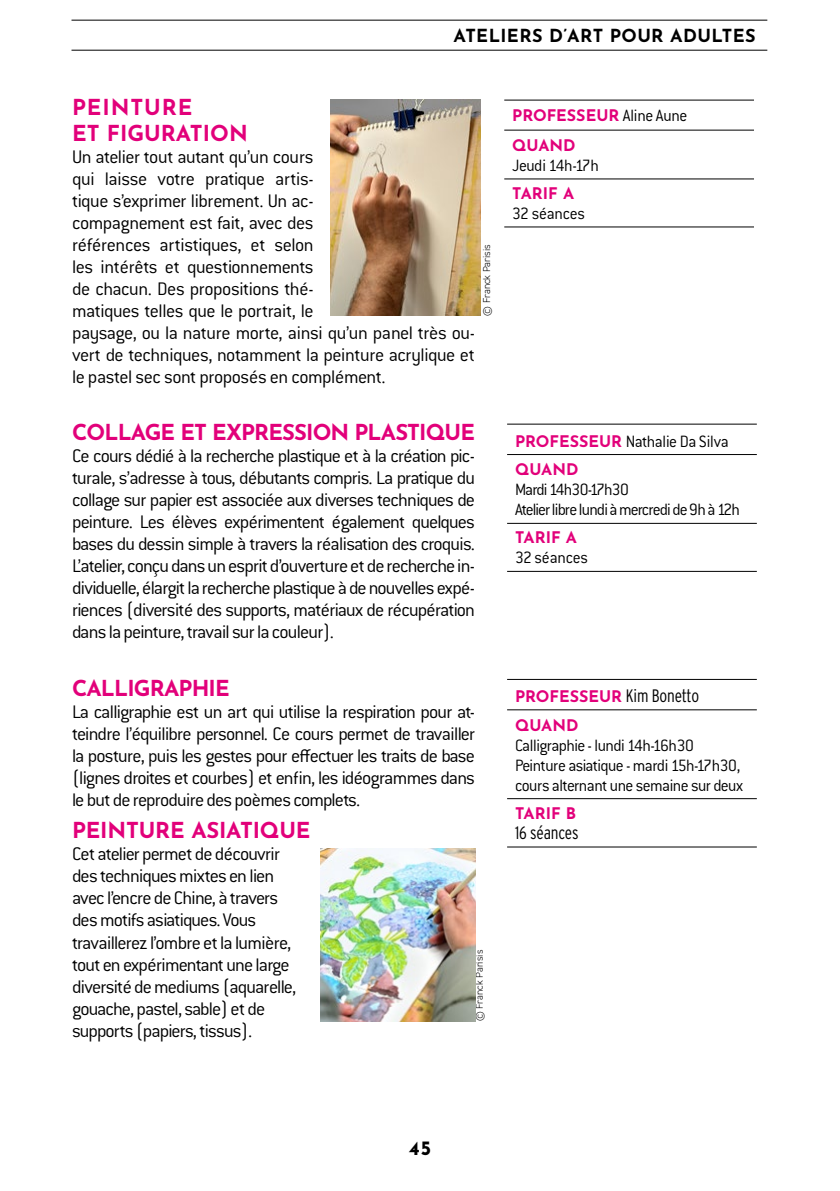
<style>
.page{position:relative;width:840px;height:1191px;background:#fff}
.page>*{position:absolute;margin:0;border:0;box-sizing:border-box;transform-origin:0 0}
.t1{font:700 22px "Josefin Sans";letter-spacing:-.04em;color:#e2007a}
.t2{font:700 22px/26.4px "Josefin Sans";color:#e2007a}
.t3{font:700 22px "Josefin Sans";letter-spacing:-.01em;color:#e2007a}
.t4{font:300 20px/22px "Conduit ITC Std";letter-spacing:-.03em;color:#000}
.t5{font:700 20px "Josefin Sans";color:#000}
.t6{font:300 18px/20px "Conduit ITC Std";letter-spacing:-.035em;color:#000;scale:.96 1}
.t7{font:700 18px "Josefin Sans";letter-spacing:.02em;color:#000}
.t8{font:300 18px "Conduit ITC Std";letter-spacing:-.01em;color:#000;scale:.96 1}
.t9{font:300 18px "Interstate Condensed";letter-spacing:-.01em;color:#000;scale:.96 1}
.t10{font:700 16px/30px "Josefin Sans";color:#e2007a}
.t11{font:300 10px "DIN2014";color:#000}
.s1{font-family:"Conduit ITC Std";font-weight:300;font-size:18px;color:#000}
.s2{font-family:"Josefin Sans";font-weight:700;font-size:16px;color:#e2007a}
.s3{font-family:"Interstate Condensed";font-weight:300;font-size:18px;color:#000}
</style>
<div class="page">
<hr style="left:71px;top:20px;width:695px;height:1px;background:#000">
<hr style="left:71px;top:50px;width:695px;height:1px;background:#000">
<hr style="left:504px;top:100px;width:249px;height:1px;background:#000">
<hr style="left:504px;top:130px;width:249px;height:1px;background:#000">
<hr style="left:504px;top:179px;width:249px;height:1px;background:#000">
<hr style="left:504px;top:227px;width:249px;height:1px;background:#000">
<img style="left:330px;top:100px;width:150px;height:216px">
<hr style="left:507px;top:424px;width:249px;height:1px;background:#000">
<hr style="left:507px;top:454px;width:249px;height:1px;background:#000">
<hr style="left:507px;top:523px;width:249px;height:1px;background:#000">
<hr style="left:507px;top:571px;width:249px;height:1px;background:#000">
<hr style="left:507px;top:679px;width:249px;height:1px;background:#000">
<hr style="left:507px;top:709px;width:249px;height:1px;background:#000">
<hr style="left:507px;top:798px;width:249px;height:1px;background:#000">
<hr style="left:507px;top:846px;width:249px;height:1px;background:#000">
<img style="left:320px;top:848px;width:155px;height:173px">
<p class="t7" style="left:453px;top:19px;width:303px">ATELIERS D’ART POUR ADULTES</p>
<p class="t2" style="left:72px;top:90px;width:177px">PEINTURE<br>ET FIGURATION</p>
<p class="t4" style="left:72px;top:145px;width:404px">Un atelier tout autant qu’un cours<br>qui laisse votre pratique artis-<br>tique s’exprimer librement. Un ac-<br>compagnement est fait, avec des<br>références artistiques, et selon<br>les intérêts et questionnements<br>de chacun. Des propositions thé-<br>matiques telles que le portrait, le<br>paysage, ou la nature morte, ainsi qu’un panel très ou&shy;vert de techniques, notamment la peinture acrylique et le pastel sec sont proposés en complément.</p>
<p class="t11" style="left:480px;top:316px;width:73px;rotate:-90deg">© Franck Parisis</p>
<p class="t1" style="left:72px;top:413px;width:404px">COLLAGE ET EXPRESSION PLASTIQUE</p>
<p class="t4" style="left:72px;top:444px;width:404px;text-align:justify">Ce cours dédié à la recherche plastique et à la création pic&shy;turale, s’adresse à tous, débutants compris. La pratique du collage sur papier est associée aux diverses techniques de peinture. Les élèves expérimentent également quelques bases du dessin simple à travers la réalisation des croquis.<br>L’atelier, conçu dans un esprit d’ouverture et de recherche in&shy;dividuelle, élargit la recherche plastique à de nouvelles expé&shy;riences (diversité des supports, matériaux de récupération dans la peinture, travail sur la couleur).</p>
<p class="t1" style="left:72px;top:668px;width:159px">CALLIGRAPHIE</p>
<p class="t4" style="left:72px;top:700px;width:404px;text-align:justify">La calligraphie est un art qui utilise la respiration pour at&shy;teindre l’équilibre personnel. Ce cours permet de travailler la posture, puis les gestes pour effectuer les traits de base (lignes droites et courbes) et enfin, les idéogrammes dans le but de reproduire des poèmes complets.</p>
<p class="t3" style="left:72px;top:811px;width:240px">PEINTURE ASIATIQUE</p>
<p class="t4" style="left:72px;top:842px;width:225px">Cet atelier permet de découvrir des techniques mixtes en lien avec l’encre de Chine, à travers des motifs asiatiques. Vous travaillerez l’ombre et la lumière, tout en expérimentant une large diversité de mediums (aquarelle, gouache, pastel, sable) et de supports (papiers, tissus).</p>
<p class="t11" style="left:473px;top:1021px;width:73px;rotate:-90deg">© Franck Parisis</p>
<p class="t10" style="left:512px;top:98px;width:176px">PROFESSEUR <span class="s1">Aline Aune<br></span>QUAND</p>
<p class="t6" style="left:512px;top:155px;width:92px">Jeudi 14h-17h</p>
<p class="t10" style="left:512px;top:176px;width:63px">TARIF A</p>
<p class="t8" style="left:512px;top:202px;width:77px">32 séances</p>
<p class="t6" style="left:515px;top:430px;width:224px"><span class="s2">PROFESSEUR</span> Nathalie Da Silva</p>
<p class="t10" style="left:515px;top:452px;width:65px">QUAND</p>
<p class="t6" style="left:515px;top:479px;width:236px">Mardi 14h30-17h30<br>Atelier libre lundi à mercredi de 9h à 12h</p>
<p class="t10" style="left:515px;top:520px;width:63px">TARIF A</p>
<p class="t8" style="left:515px;top:547px;width:77px">32 séances</p>
<p class="t10" style="left:515px;top:679px;width:185px;line-height:28.8px">PROFESSEUR <span class="s3">Kim Bonetto<br></span>QUAND</p>
<p class="t6" style="left:515px;top:734px;width:239px">Calligraphie - lundi 14h-16h30<br>Peinture asiatique - mardi 15h-17h30, cours alternant une semaine sur deux</p>
<p class="t10" style="left:515px;top:796px;width:63px">TARIF B</p>
<p class="t9" style="left:515px;top:822px;width:68px">16 séances</p>
<p class="t5" style="left:408px;top:1130px;width:24px">45</p>
</div>
